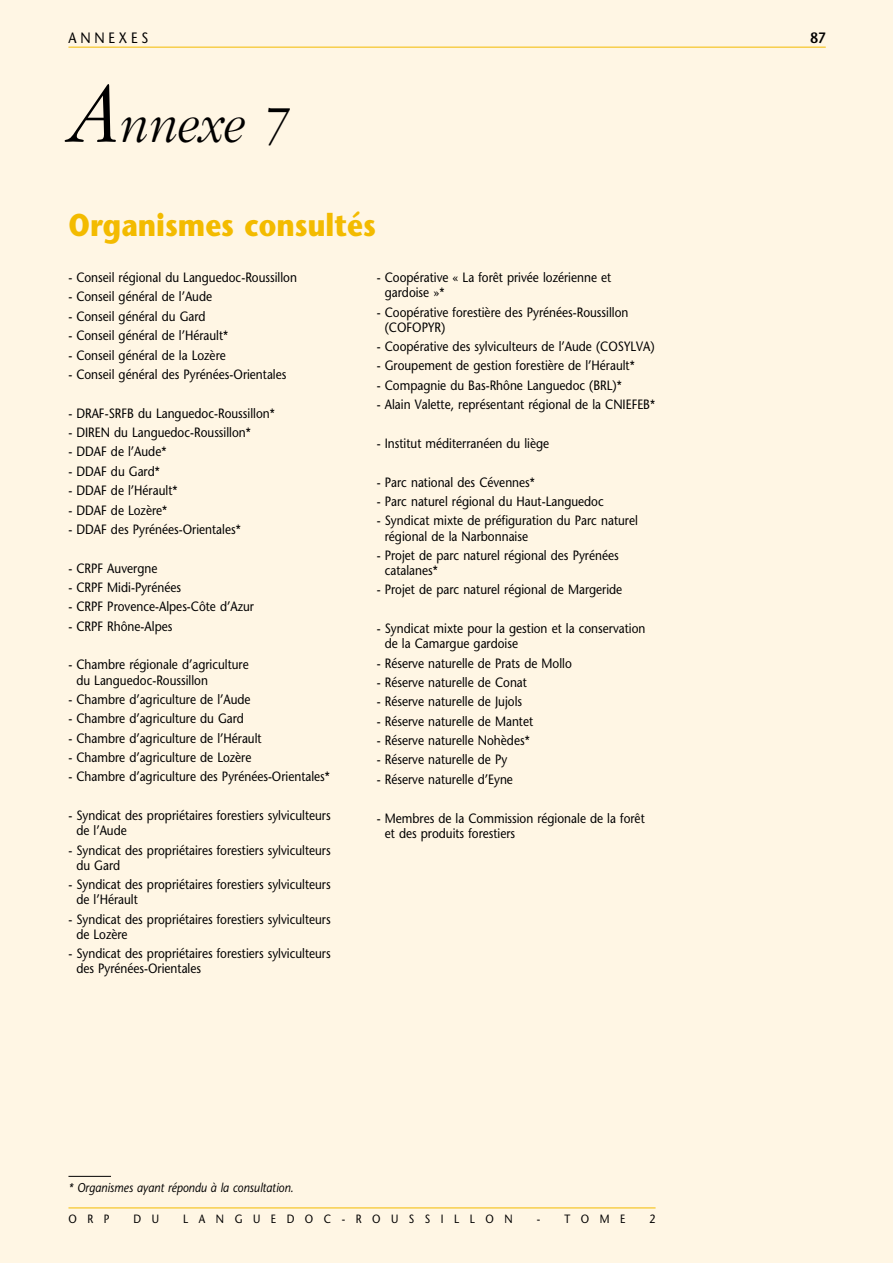
<style>
.page{position:relative;width:893px;height:1263px;background:#fff}
.page>*{position:absolute;margin:0;border:0;box-sizing:border-box;transform-origin:0 0}
.t1{font:italic 300 54px "Garamond";color:#000;scale:.88 1}
.t2{font:700 31.5px "Stone Sans";color:#f3bb00;scale:.88 1}
.t3{font:15px "Stone Sans";letter-spacing:.285em;color:#000;scale:.88 1}
.t4{font:600 15px "Stone Sans";color:#000;scale:.88 1}
.t5{font:13.5px/15.1px "Stone Sans";color:#000;scale:.88 1}
.t6{font:italic 12.75px "Stone Sans";color:#000;scale:.88 1}
.t7{font:12px "Stone Sans";letter-spacing:.995em;color:#000;scale:.88 1}
.s1{font-size:90px}
</style>
<div class="page">
<div style="left:0;top:0;width:892px;height:1263px;background:#fff6e4"></div>
<hr style="left:68px;top:1176px;width:43px;height:1px;background:#000">
<hr style="left:68px;top:47px;width:757px;height:1px;background:#f3bb00">
<hr style="left:68px;top:1208px;width:587px;height:1px;background:#f3bb00">
<p class="t3" style="left:68px;top:31px;width:92px">ANNEXES</p>
<p class="t4" style="left:810px;top:31px;width:19px">87</p>
<h1 class="t1" style="left:68px;top:104px;width:248px"><span class="s1">A</span>nnexe 7</h1>
<h2 class="t2" style="left:68px;top:213px;width:351px">Organismes consultés</h2>
<p class="t5" style="left:68px;top:271px;width:261px">- Conseil régional du Languedoc-Roussillon</p>
<p class="t5" style="left:68px;top:291px;width:165px">- Conseil général de l’Aude</p>
<p class="t5" style="left:68px;top:310px;width:157px">- Conseil général du Gard</p>
<p class="t5" style="left:68px;top:329px;width:183px">- Conseil général de l’Hérault*</p>
<p class="t5" style="left:68px;top:349px;width:180px">- Conseil général de la Lozère</p>
<p class="t5" style="left:68px;top:368px;width:249px">- Conseil général des Pyrénées-Orientales</p>
<p class="t5" style="left:68px;top:407px;width:236px">- DRAF-SRFB du Languedoc-Roussillon*</p>
<p class="t5" style="left:68px;top:426px;width:209px">- DIREN du Languedoc-Roussillon*</p>
<p class="t5" style="left:68px;top:446px;width:113px">- DDAF de l’Aude*</p>
<p class="t5" style="left:68px;top:465px;width:105px">- DDAF du Gard*</p>
<p class="t5" style="left:68px;top:484px;width:125px">- DDAF de l’Hérault*</p>
<p class="t5" style="left:68px;top:504px;width:114px">- DDAF de Lozère*</p>
<p class="t5" style="left:68px;top:523px;width:197px">- DDAF des Pyrénées-Orientales*</p>
<p class="t5" style="left:68px;top:562px;width:102px">- CRPF Auvergne</p>
<p class="t5" style="left:68px;top:581px;width:129px">- CRPF Midi-Pyrénées</p>
<p class="t5" style="left:68px;top:601px;width:212px">- CRPF Provence-Alpes-Côte d’Azur</p>
<p class="t5" style="left:68px;top:620px;width:120px">- CRPF Rhône-Alpes</p>
<p class="t5" style="left:76px;top:659px;width:197px;text-indent:-8px">- Chambre régionale d’agriculture du Languedoc-Roussillon</p>
<p class="t5" style="left:68px;top:693px;width:208px">- Chambre d’agriculture de l’Aude</p>
<p class="t5" style="left:68px;top:713px;width:201px">- Chambre d’agriculture du Gard</p>
<p class="t5" style="left:68px;top:732px;width:221px">- Chambre d’agriculture de l’Hérault</p>
<p class="t5" style="left:68px;top:751px;width:209px">- Chambre d’agriculture de Lozère</p>
<p class="t5" style="left:68px;top:771px;width:298px">- Chambre d’agriculture des Pyrénées-Orientales*</p>
<p class="t5" style="left:76px;top:809px;width:290px;text-indent:-8px">- Syndicat des propriétaires forestiers sylviculteurs de l’Aude</p>
<p class="t5" style="left:76px;top:844px;width:290px;text-indent:-8px">- Syndicat des propriétaires forestiers sylviculteurs du Gard</p>
<p class="t5" style="left:76px;top:878px;width:290px;text-indent:-8px">- Syndicat des propriétaires forestiers sylviculteurs de l’Hérault</p>
<p class="t5" style="left:76px;top:913px;width:290px;text-indent:-8px">- Syndicat des propriétaires forestiers sylviculteurs de Lozère</p>
<p class="t5" style="left:76px;top:947px;width:290px;text-indent:-8px">- Syndicat des propriétaires forestiers sylviculteurs des Pyrénées-Orientales</p>
<p class="t5" style="left:385px;top:271px;width:259px;text-indent:-8px">- Coopérative « La forêt privée lozérienne et gardoise »*</p>
<p class="t5" style="left:385px;top:306px;width:278px;text-indent:-8px">- Coopérative forestière des Pyrénées-Roussillon (COFOPYR)</p>
<p class="t5" style="left:377px;top:340px;width:317px">- Coopérative des sylviculteurs de l’Aude (COSYLVA)</p>
<p class="t5" style="left:377px;top:360px;width:294px">- Groupement de gestion forestière de l’Hérault*</p>
<p class="t5" style="left:377px;top:379px;width:280px">- Compagnie du Bas-Rhône Languedoc (BRL)*</p>
<p class="t5" style="left:377px;top:398px;width:318px">- Alain Valette, représentant régional de la CNIEFEB*</p>
<p class="t5" style="left:377px;top:437px;width:197px">- Institut méditerranéen du liège</p>
<p class="t5" style="left:377px;top:476px;width:181px">- Parc national des Cévennes*</p>
<p class="t5" style="left:377px;top:495px;width:259px">- Parc naturel régional du Haut-Languedoc</p>
<p class="t5" style="left:385px;top:515px;width:289px;text-indent:-8px">- Syndicat mixte de préfiguration du Parc naturel régional de la Narbonnaise</p>
<p class="t5" style="left:385px;top:549px;width:267px;text-indent:-8px">- Projet de parc naturel régional des Pyrénées catalanes*</p>
<p class="t5" style="left:377px;top:584px;width:280px">- Projet de parc naturel régional de Margeride</p>
<p class="t5" style="left:385px;top:622px;width:298px;text-indent:-8px">- Syndicat mixte pour la gestion et la conservation de la Camargue gardoise</p>
<p class="t5" style="left:377px;top:657px;width:223px">- Réserve naturelle de Prats de Mollo</p>
<p class="t5" style="left:377px;top:676px;width:172px">- Réserve naturelle de Conat</p>
<p class="t5" style="left:377px;top:696px;width:166px">- Réserve naturelle de Jujols</p>
<p class="t5" style="left:377px;top:715px;width:179px">- Réserve naturelle de Mantet</p>
<p class="t5" style="left:377px;top:734px;width:175px">- Réserve naturelle Nohèdes*</p>
<p class="t5" style="left:377px;top:754px;width:150px">- Réserve naturelle de Py</p>
<p class="t5" style="left:377px;top:773px;width:156px">- Réserve naturelle d’Eyne</p>
<p class="t5" style="left:385px;top:812px;width:297px;text-indent:-8px">- Membres de la Commission régionale de la forêt et des produits forestiers</p>
<p class="t6" style="left:68px;top:1182px;width:257px">* Organismes ayant répondu à la consultation.</p>
<p class="t7" style="left:68px;top:1214px;width:48px">ORP</p>
<p class="t7" style="left:134px;top:1214px;width:31px">D U</p>
<p class="t7" style="left:183px;top:1214px;width:376px">LANGUEDOC-ROUSSILLON</p>
<p class="t7" style="left:537px;top:1214px;width:102px">- TOME</p>
<p class="t7" style="left:649px;top:1214px;width:8px">2</p>
</div>
